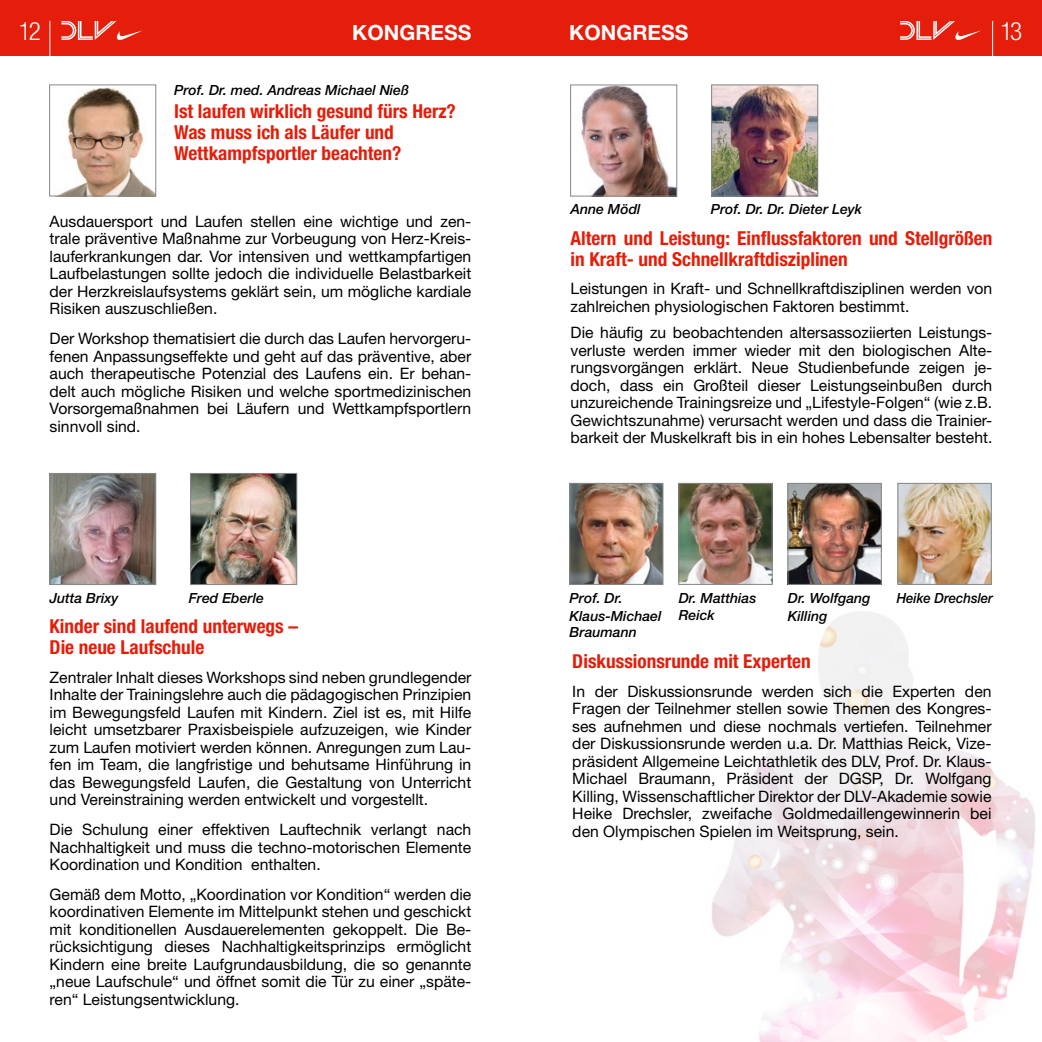
<style>
.page{position:relative;width:1042px;height:1042px;background:#fff}
.page>*{position:absolute;margin:0;border:0;box-sizing:border-box;transform-origin:0 0}
.t1{font:300 condensed 25.2px "Helvetica Neue LT Pro";color:#fff}
.t2{font:700 21px "Helvetica Neue LT Pro";color:#fff}
.t3{font:700 condensed 19.25px/21px "Helvetica Neue LT Pro";color:#e41e0a}
.t4{font:15.75px/17.5px "Helvetica Neue LT Pro";color:#000;text-align:justify}
.t5{font:italic 500 14px/18.2px "Helvetica Neue LT Pro";color:#000}
.t6{font:italic 500 14px "Helvetica Neue LT Pro";color:#000;scale:.94 1}
</style>
<div class="page">
<div style="left:521px;top:0;width:521px;height:56px;background:#e41e0a"></div>
<svg style="left:900px;top:21px;width:81px;height:19px"></svg>
<div style="left:0;top:0;width:521px;height:56px;background:#e41e0a"></div>
<svg style="left:61px;top:21px;width:82px;height:19px"></svg>
<hr style="left:50px;top:21px;width:1px;height:36px;background:#fff">
<hr style="left:992px;top:21px;width:1px;height:36px;background:#fff">
<img style="left:663px;top:582px;width:372px;height:460px">
<img style="left:60px;top:87px;width:94px;height:107px">
<div style="left:49px;top:85px;width:107px;height:111px;border:1px solid #868786"></div>
<img style="left:51px;top:475px;width:103px;height:108px">
<div style="left:49px;top:473px;width:107px;height:112px;border:1px solid #868786"></div>
<img style="left:192px;top:475px;width:103px;height:108px">
<div style="left:190px;top:473px;width:107px;height:112px;border:1px solid #868786"></div>
<img style="left:713px;top:87px;width:103px;height:107px">
<div style="left:711px;top:85px;width:107px;height:111px;border:1px solid #868786"></div>
<img style="left:581px;top:87px;width:94px;height:107px">
<div style="left:570px;top:85px;width:107px;height:111px;border:1px solid #868786"></div>
<img style="left:571px;top:485px;width:90px;height:98px">
<div style="left:569px;top:483px;width:94px;height:102px;border:1px solid #868786"></div>
<img style="left:680px;top:485px;width:90px;height:98px">
<div style="left:678px;top:483px;width:94px;height:102px;border:1px solid #868786"></div>
<img style="left:789px;top:485px;width:90px;height:98px">
<div style="left:787px;top:483px;width:94px;height:102px;border:1px solid #868786"></div>
<img style="left:899px;top:485px;width:90px;height:98px">
<div style="left:897px;top:483px;width:94px;height:102px;border:1px solid #868786"></div>
<h1 class="t1" style="left:19px;top:17px;width:23px">12</h1>
<h2 class="t2" style="left:352px;top:19px;width:121px">KONGRESS</h2>
<h2 class="t2" style="left:569px;top:19px;width:121px">KONGRESS</h2>
<h1 class="t1" style="left:1000px;top:17px;width:23px">13</h1>
<p class="t5" style="left:174px;top:81px;width:236px">Prof. Dr. med. Andreas Michael Nieß</p>
<p class="t3" style="left:174px;top:101px;width:283px">Ist laufen wirklich gesund fürs Herz?<br>Was muss ich als Läufer und<br>Wettkampfsportler beachten?</p>
<p class="t4" style="left:50px;top:212px;width:423px">Ausdauersport und Laufen stellen eine wichtige und zen&shy;trale präventive Maßnahme zur Vorbeugung von Herz-Kreis&shy;lauferkrankungen dar. Vor intensiven und wettkampfartigen Laufbelastungen sollte jedoch die individuelle Belastbarkeit der Herzkreislaufsystems geklärt sein, um mögliche kardiale Risiken auszuschließen.</p>
<p class="t4" style="left:50px;top:329px;width:423px">Der Workshop thematisiert die durch das Laufen hervorgeru&shy;fenen Anpassungseffekte und geht auf das präventive, aber auch therapeutische Potenzial des Laufens ein. Er behan&shy;delt auch mögliche Risiken und welche sportmedizinischen Vorsorgemaßnahmen bei Läufern und Wettkampfsportlern sinnvoll sind.</p>
<p class="t5" style="left:50px;top:588px;width:70px">Jutta Brixy</p>
<p class="t5" style="left:189px;top:588px;width:77px">Fred Eberle</p>
<p class="t3" style="left:50px;top:616px;width:250px">Kinder sind laufend unterwegs –<br>Die neue Laufschule</p>
<p class="t4" style="left:50px;top:668px;width:423px">Zentraler Inhalt dieses Workshops sind neben grundlegender Inhalte der Trainingslehre auch die pädagogischen Prinzipien im Bewegungsfeld Laufen mit Kindern. Ziel ist es, mit Hilfe leicht umsetzbarer Praxisbeispiele aufzuzeigen, wie Kinder zum Laufen motiviert werden können. Anregungen zum Lau&shy;fen im Team, die langfristige und behutsame Hinführung in das Bewegungsfeld Laufen, die Gestaltung von Unterricht und Vereinstraining werden entwickelt und vorgestellt.</p>
<p class="t4" style="left:50px;top:820px;width:423px">Die Schulung einer effektiven Lauftechnik verlangt nach Nachhaltigkeit und muss die techno-motorischen Elemente Koordination und Kondition enthalten.</p>
<p class="t4" style="left:50px;top:885px;width:423px">Gemäß dem Motto, „Koordination vor Kondition“ werden die koordinativen Elemente im Mittelpunkt stehen und geschickt mit konditionellen Ausdauerelementen gekoppelt. Die Be&shy;rücksichtigung dieses Nachhaltigkeitsprinzips ermöglicht Kindern eine breite Laufgrundausbildung, die so genannte „neue Laufschule“ und öffnet somit die Tür zu einer „späte&shy;ren“ Leistungsentwicklung.</p>
<p class="t5" style="left:570px;top:200px;width:72px">Anne Mödl</p>
<p class="t5" style="left:711px;top:200px;width:153px">Prof. Dr. Dr. Dieter Leyk</p>
<p class="t3" style="left:570px;top:227px;width:423px">Altern und Leistung: Einflussfaktoren und Stellgrößen in Kraft- und Schnellkraftdisziplinen</p>
<p class="t4" style="left:570px;top:280px;width:423px">Leistungen in Kraft- und Schnellkraftdisziplinen werden von zahlreichen physiologischen Faktoren bestimmt.</p>
<p class="t4" style="left:570px;top:323px;width:423px">Die häufig zu beobachtenden altersassoziierten Leistungs&shy;verluste werden immer wieder mit den biologischen Alte&shy;rungsvorgängen erklärt. Neue Studienbefunde zeigen je&shy;doch, dass ein Großteil dieser Leistungseinbußen durch unzureichende Trainingsreize und „Lifestyle-Folgen“ (wie z.B.<br>Gewichtszunahme) verursacht werden und dass die Trainier&shy;barkeit der Muskelkraft bis in ein hohes Lebensalter besteht.</p>
<p class="t5" style="left:569px;top:588px;width:93px">Prof. Dr.<br>Klaus-Michael</p>
<p class="t5" style="left:569px;top:622px;width:69px">Braumann</p>
<p class="t5" style="left:679px;top:589px;width:79px;line-height:17.5px">Dr. Matthias<br>Reick</p>
<p class="t5" style="left:788px;top:588px;width:84px">Dr. Wolfgang<br>Killing</p>
<p class="t6" style="left:896px;top:589px;width:104px">Heike Drechsler</p>
<p class="t3" style="left:572px;top:651px;width:240px">Diskussionsrunde mit Experten</p>
<p class="t4" style="left:572px;top:682px;width:421px">In der Diskussionsrunde werden sich die Experten den Fragen der Teilnehmer stellen sowie Themen des Kongres&shy;ses aufnehmen und diese nochmals vertiefen. Teilnehmer der Diskussionsrunde werden u.a. Dr. Matthias Reick, Vize&shy;präsident Allgemeine Leichtathletik des DLV, Prof. Dr. Klaus-Michael Braumann, Präsident der DGSP, Dr. Wolfgang Killing, Wissenschaftlicher Direktor der DLV-Akademie sowie Heike Drechsler, zweifache Goldmedaillengewinnerin bei den Olympischen Spielen im Weitsprung, sein.</p>
</div>
